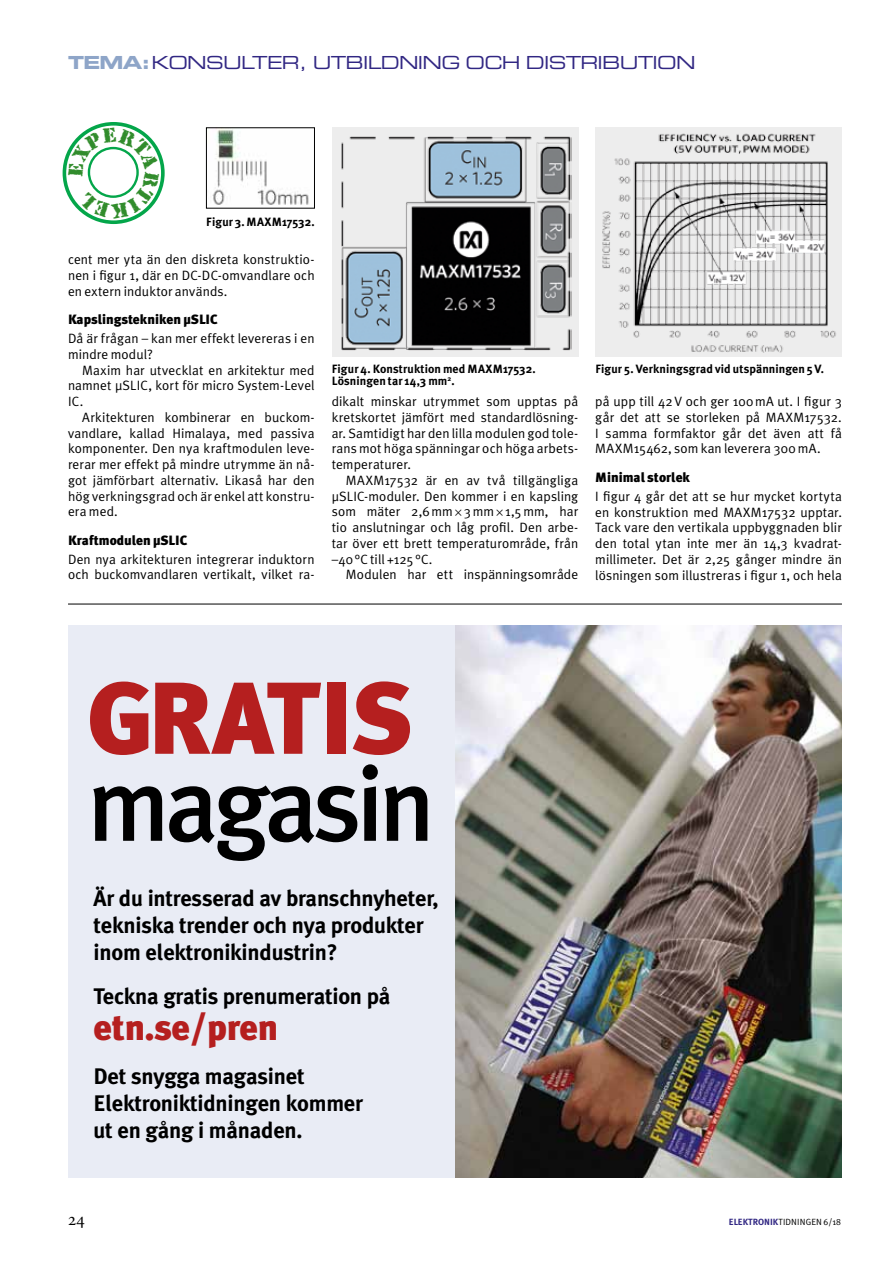
<style>
.page{position:relative;width:893px;height:1263px;background:#fff}
.page>*{position:absolute;margin:0;border:0;box-sizing:border-box;transform-origin:0 0}
.t1{font:500 105px "Meta Plus";letter-spacing:-.05em;color:#000}
.t2{font:900 102px "Meta Plus";letter-spacing:-.025em;color:#b51f1f}
.t3{font:900 36px "Meta Plus";letter-spacing:-.01em;color:#b51f1f}
.t4{font:700 22.5px/27px "Meta Plus";letter-spacing:-.01em;color:#000}
.t5{font:18px "Eurostile Extended Two";letter-spacing:-.04em;color:#312783}
.t6{font:13.5px/15.8px "Meta Plus Normal";letter-spacing:.01em;color:#000;text-align:justify}
.t7{font:900 13.5px "Meta Plus";color:#000}
.t8{font:700 12px/12px "Meta Plus";letter-spacing:.01em;color:#000}
.t9{font:9px "Meta Plus Normal";letter-spacing:.015em;color:#000}
.s1{font-family:"Eurostile Bold Extended Two";color:#8ea5c8}
.s2{font-family:"Minion Pro"}
.s3{font-family:"Meta Plus";font-weight:700;color:#312783}
</style>
<div class="page">
<div style="left:595px;top:128px;width:247px;height:229px;background:#ededed"></div>
<img style="left:602px;top:133px;width:234px;height:220px">
<div style="left:332px;top:128px;width:246px;height:229px;background:#ededed"></div>
<img style="left:341px;top:136px;width:230px;height:215px">
<img style="left:206px;top:130px;width:108px;height:79px">
<div style="left:206px;top:128px;width:109px;height:80px;border:1px solid #000"></div>
<img style="left:455px;top:625px;width:387px;height:553px">
<div style="left:68px;top:625px;width:387px;height:553px;background:#e9ecf5"></div>
<hr style="left:68px;top:604px;width:774px;height:1px;background:#000">
<svg style="left:63px;top:122px;width:102px;height:102px"></svg>
<h3 class="t5" style="left:68px;top:51px;width:629px"><span class="s1">TEMA:</span>KONSULTER, UTBILDNING OCH DISTRIBUTION</h3>
<p class="t8" style="left:206px;top:216px;width:110px">Figur 3. MAXM17532.</p>
<p class="t6" style="left:68px;top:252px;width:248px">cent mer yta än den diskreta konstruktio&shy;nen i figur 1, där en DC-DC-omvandlare och en extern induktor används.</p>
<p class="t7" style="left:68px;top:312px;width:151px">Kapslingstekniken µSLIC</p>
<p class="t6" style="left:68px;top:330px;width:248px">Då är frågan – kan mer effekt levereras i en mindre modul?</p>
<p class="t6" style="left:68px;top:362px;width:248px;text-indent:14px">Maxim har utvecklat en arkitektur med namnet µSLIC, kort för micro System-Level IC.</p>
<p class="t6" style="left:68px;top:409px;width:248px;text-indent:14px">Arkitekturen kombinerar en buckom&shy;vandlare, kallad Himalaya, med passiva komponenter. Den nya kraftmodulen leve&shy;rerar mer effekt på mindre utrymme än nå&shy;got jämförbart alternativ. Likaså har den hög verkningsgrad och är enkel att konstru&shy;era med.</p>
<p class="t7" style="left:68px;top:532px;width:121px">Kraftmodulen µSLIC</p>
<p class="t6" style="left:68px;top:551px;width:248px">Den nya arkitekturen integrerar induktorn och buckomvandlaren vertikalt, vilket ra-</p>
<p class="t8" style="left:332px;top:363px;width:205px">Figur 4. Konstruktion med MAXM17532.<br>Lösningen tar 14,3 mm<sup>2</sup>.</p>
<p class="t8" style="left:595px;top:363px;width:230px">Figur 5. Verkningsgrad vid utspänningen 5V.</p>
<p class="t6" style="left:332px;top:393px;width:248px">dikalt minskar utrymmet som upptas på kretskortet jämfört med standardlösning&shy;ar. Samtidigt har den lilla modulen god tole&shy;rans mot höga spänningar och höga arbets&shy;temperaturer.</p>
<p class="t6" style="left:332px;top:472px;width:248px;text-indent:14px">MAXM17532 är en av två tillgängliga µSLIC-moduler. Den kommer i en kapsling som mäter 2,6mm<span class="s2">×</span>3mm<span class="s2">×</span>1,5mm, har tio anslutningar och låg profil. Den arbe&shy;tar över ett brett temperaturområde, från –40°C till +125°C.</p>
<p class="t6" style="left:346px;top:567px;width:234px">Modulen har ett inspänningsområde</p>
<p class="t6" style="left:595px;top:393px;width:248px">på upp till 42V och ger 100mA ut. I figur 3 går det att se storleken på MAXM17532.<br>I samma formfaktor går det även att få MAXM15462, som kan leverera 300 mA.</p>
<p class="t7" style="left:595px;top:469px;width:96px">Minimal storlek</p>
<p class="t6" style="left:595px;top:488px;width:248px">I figur 4 går det att se hur mycket kortyta en konstruktion med MAXM17532 upptar.<br>Tack vare den vertikala uppbyggnaden blir den total ytan inte mer än 14,3 kvadrat&shy;millimeter. Det är 2,25 gånger mindre än lösningen som illustreras i figur 1, och hela</p>
<h2 class="t2" style="left:87px;top:659px;width:328px">GRATIS</h2>
<h1 class="t1" style="left:87px;top:743px;width:349px">magasin</h1>
<h3 class="t4" style="left:94px;top:885px;width:346px">Är du intresserad av branschnyheter, tekniska trender och nya produkter inom elektronikindustrin?</h3>
<h3 class="t4" style="left:94px;top:983px;width:298px">Teckna gratis prenumeration på</h3>
<h3 class="t3" style="left:94px;top:1007px;width:186px">etn.se/pren</h3>
<h3 class="t4" style="left:94px;top:1063px;width:271px">Det snygga magasinet<br>Elektroniktidningen kommer ut en gång i månaden.</h3>
<p class="t9" style="left:729px;top:1216px;width:114px"><span class="s3">ELEKTRONIK</span>TIDNINGEN 6/18</p>
</div>
